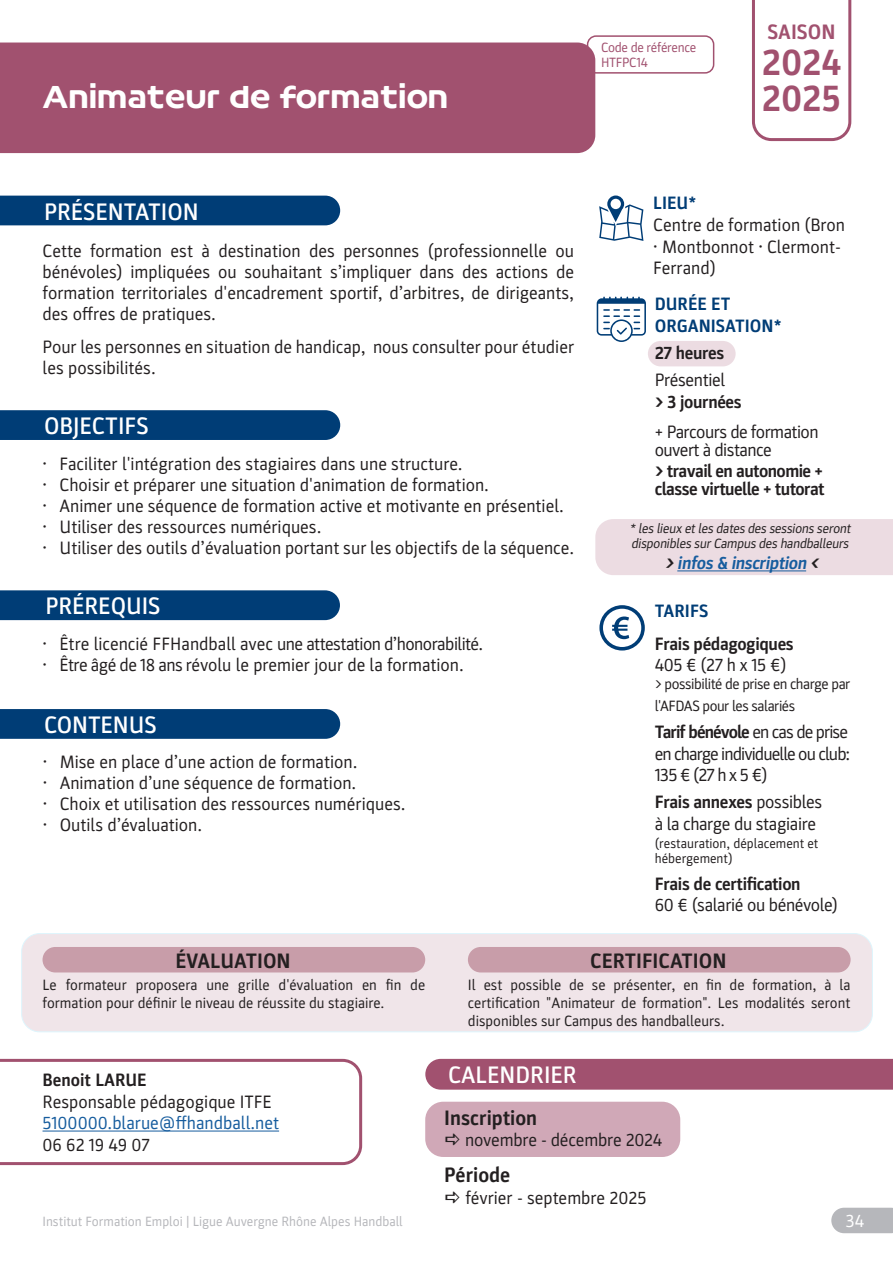
<style>
.page{position:relative;width:893px;height:1263px;background:#fff}
.page>*{position:absolute;margin:0;border:0;box-sizing:border-box;transform-origin:0 0}
.t1{font:700 37.5px/36px "Parka";color:#a1516f}
.t2{font:30px "FF Hand";letter-spacing:-.02em;color:#fff}
.t3{font:500 24px "Parka";color:#fff}
.t4{font:700 21px "Parka";color:#231f20}
.t5{font:700 21px "Parka";color:#a1516f}
.t6{font:18px/21px "Parka";color:#231f20}
.t7{font:700 18px/18px "Parka";letter-spacing:-.02em;color:#231f20}
.t8{font:18px/18px "Parka";letter-spacing:-.03em;color:#231f20}
.t9{font:18px/21.6px "Parka";letter-spacing:-.02em;color:#231f20}
.t10{font:18px/21.6px "Parka";letter-spacing:-.05em;color:#231f20}
.t11{font:700 18px/21.6px "Parka";color:#003d76}
.t12{font:18px "Parka";color:#175d9e}
.t13{font:italic 700 18px "Parka";color:#175d9e}
.t14{font:700 18px "Parka";color:#231f20}
.t15{font:18px "Parka";color:#fff}
.t16{font:15px/18px "Parka";color:#231f20}
.t17{font:15px/21.6px "Parka";letter-spacing:-.03em;color:#231f20}
.t18{font:italic 13.5px/15px "Parka";color:#231f20}
.t19{font:13.5px "Parka";color:#b6b7bb}
.t20{font:13.5px/15px "Parka";color:#231f20}
.t21{font:13.5px/15px "Parka";letter-spacing:-.02em;color:#a1516f}
.s1{color:#231f20}
.s2{font-weight:700}
</style>
<div class="page">
<svg style="left:599px;top:605px;width:46px;height:45px"></svg>
<svg style="left:599px;top:196px;width:44px;height:45px"></svg>
<div style="left:0;top:196px;width:340px;height:29px;background:#003d76"></div>
<div style="left:0;top:410px;width:340px;height:30px;background:#003d76"></div>
<svg style="left:0;top:709px;width:340px;height:30px;background:#033f78"></svg>
<div style="left:425px;top:1059px;width:468px;height:31px;background:#a1516f"></div>
<svg style="left:0;top:1059px;width:362px;height:106px"></svg>
<hr style="left:43px;top:1130px;width:236px;height:1px;background:#175d9e">
<svg style="left:752px;top:0;width:99px;height:141px"></svg>
<div style="left:0;top:590px;width:340px;height:30px;background:#003d76"></div>
<div style="left:22px;top:933px;width:850px;height:99px;background:#f0e5e9;border-radius:18px"></div>
<div style="left:21px;top:933px;width:852px;height:99px;border:1px solid #1ac1f3;border-radius:18px"></div>
<div style="left:43px;top:947px;width:382px;height:25px;background:#c89da9;border-radius:13px"></div>
<div style="left:468px;top:947px;width:383px;height:25px;background:#c89da9;border-radius:13px"></div>
<div style="left:595px;top:519px;width:298px;height:56px;background:#ecdce2"></div>
<hr style="left:677px;top:570px;width:129px;height:1px;background:#175d9e">
<div style="left:831px;top:1208px;width:62px;height:25px;background:#b6b7bb"></div>
<div style="left:648px;top:341px;width:88px;height:25px;background:#ecdce2;border-radius:13px"></div>
<svg style="left:597px;top:297px;width:49px;height:45px"></svg>
<div style="left:425px;top:1102px;width:255px;height:55px;background:#d0a8b7;border-radius:18px"></div>
<div style="left:587px;top:35px;width:127px;height:39px;border:2px solid #a1516f;border-radius:9px"></div>
<div style="left:0;top:43px;width:595px;height:110px;background:#a1516f"></div>
<h2 class="t2" style="left:43px;top:78px;width:408px">Animateur de formation</h2>
<p class="t21" style="left:601px;top:40px;width:97px">Code de référence<br>HTFPC14</p>
<p class="t5" style="left:767px;top:20px;width:70px">SAISON</p>
<h1 class="t1" style="left:762px;top:44px;width:81px">2024<br>2025</h1>
<h3 class="t3" style="left:44px;top:198px;width:156px">PRÉSENTATION</h3>
<p class="t6" style="left:43px;top:240px;width:533px;text-align:justify">Cette formation est à destination des personnes (professionnelle ou bénévoles) impliquées ou souhaitant s’impliquer dans des actions de formation territoriales d'encadrement sportif, d’arbitres, de dirigeants, des offres de pratiques.</p>
<p class="t6" style="left:43px;top:336px;width:533px">Pour les personnes en situation de handicap, nous consulter pour étudier les possibilités.</p>
<h3 class="t3" style="left:44px;top:413px;width:106px">OBJECTIFS</h3>
<p class="t6" style="left:43px;top:453px;width:422px">• Faciliter l'intégration des stagiaires dans une structure.</p>
<p class="t6" style="left:43px;top:474px;width:448px">• Choisir et préparer une situation d'animation de formation.</p>
<p class="t6" style="left:43px;top:495px;width:523px">• Animer une séquence de formation active et motivante en présentiel.</p>
<p class="t6" style="left:43px;top:516px;width:280px">• Utiliser des ressources numériques.</p>
<p class="t6" style="left:43px;top:537px;width:533px">• Utiliser des outils d’évaluation portant sur les objectifs de la séquence.</p>
<h3 class="t3" style="left:45px;top:593px;width:117px">PRÉREQUIS</h3>
<p class="t8" style="left:42px;top:634px;width:442px">• Être licencié FFHandball avec une attestation d’honorabilité.</p>
<p class="t6" style="left:42px;top:654px;width:423px">• Être âgé de 18 ans révolu le premier jour de la formation.</p>
<h3 class="t3" style="left:44px;top:711px;width:114px">CONTENUS</h3>
<p class="t6" style="left:43px;top:751px;width:316px">• Mise en place d’une action de formation.</p>
<p class="t6" style="left:43px;top:772px;width:315px">• Animation d’une séquence de formation.</p>
<p class="t6" style="left:43px;top:793px;width:364px">• Choix et utilisation des ressources numériques.</p>
<p class="t6" style="left:43px;top:814px;width:161px">• Outils d’évaluation.</p>
<p class="t4" style="left:175px;top:949px;width:117px">ÉVALUATION</p>
<p class="t11" style="left:653px;top:192px;width:45px">LIEU*</p>
<p class="t6" style="left:653px;top:214px;width:193px">Centre de formation (Bron</p>
<p class="t6" style="left:653px;top:236px;width:189px;line-height:21.6px">• Montbonnot • Clermont-<br>Ferrand)</p>
<p class="t11" style="left:655px;top:293px;width:129px">DURÉE ET<br>ORGANISATION*</p>
<p class="t7" style="left:655px;top:344px;width:71px">27 heures</p>
<p class="t9" style="left:655px;top:369px;width:72px">Présentiel</p>
<p class="t7" style="left:655px;top:392px;width:89px">&gt; 3 journées</p>
<p class="t8" style="left:655px;top:422px;width:165px">+ Parcours de formation ouvert à distance</p>
<p class="t7" style="left:655px;top:462px;width:171px">&gt; travail en autonomie + classe virtuelle + tutorat</p>
<p class="t18" style="left:629px;top:520px;width:225px">* les lieux etles dates des sessions seront disponibles surCampus des handballeurs</p>
<p class="t13" style="left:665px;top:553px;width:159px"><span class="s1">&gt;</span> infos &amp; inscription <span class="s1">&lt;</span></p>
<p class="t11" style="left:655px;top:600px;width:55px">TARIFS</p>
<p class="t7" style="left:655px;top:635px;width:141px">Frais pédagogiques</p>
<p class="t6" style="left:655px;top:655px;width:133px">405 € (27 h x 15 €)</p>
<p class="t17" style="left:655px;top:673px;width:197px">&gt; possibilité de prise en charge par l'AFDAS pour les salariés</p>
<p class="t10" style="left:655px;top:721px;width:197px"><span class="s2">Tarif bénévole</span> en cas de prise en charge individuelle ou club:<br>135 € (27 h x 5 €)</p>
<p class="t9" style="left:655px;top:791px;width:169px"><span class="s2">Frais annexes</span> possibles à la charge du stagiaire</p>
<p class="t20" style="left:655px;top:836px;width:165px">(restauration, déplacement et hébergement)</p>
<p class="t7" style="left:655px;top:875px;width:147px">Frais de certification</p>
<p class="t9" style="left:655px;top:894px;width:185px">60 € (salarié ou bénévole)</p>
<p class="t4" style="left:590px;top:949px;width:138px">CERTIFICATION</p>
<p class="t16" style="left:43px;top:975px;width:384px">Le formateur proposera une grille d'évaluation en fin de formation pour définir le niveau de réussite du stagiaire.</p>
<p class="t16" style="left:468px;top:975px;width:384px;text-align:justify">Il est possible de se présenter, en fin de formation, à la certification "Animateur de formation". Les modalités seront disponibles sur Campus des handballeurs.</p>
<p class="t14" style="left:43px;top:1070px;width:106px">Benoit LARUE</p>
<h3 class="t3" style="left:448px;top:1062px;width:130px">CALENDRIER</h3>
<p class="t6" style="left:43px;top:1091px;width:231px">Responsable pédagogique ITFE</p>
<p class="t12" style="left:43px;top:1113px;width:238px">5100000.blarue@ffhandball.net</p>
<p class="t6" style="left:43px;top:1134px;width:109px">06 62 19 49 07</p>
<p class="t4" style="left:444px;top:1106px;width:94px">Inscription</p>
<p class="t6" style="left:465px;top:1130px;width:198px">novembre - décembre 2024</p>
<p class="t19" style="left:43px;top:1213px;width:362px">Institut Formation Emploi | Ligue Auvergne Rhône Alpes Handball</p>
<p class="t4" style="left:444px;top:1163px;width:68px">Période</p>
<p class="t6" style="left:465px;top:1187px;width:183px">février - septembre 2025</p>
<p class="t15" style="left:846px;top:1211px;width:20px">34</p>
</div>
